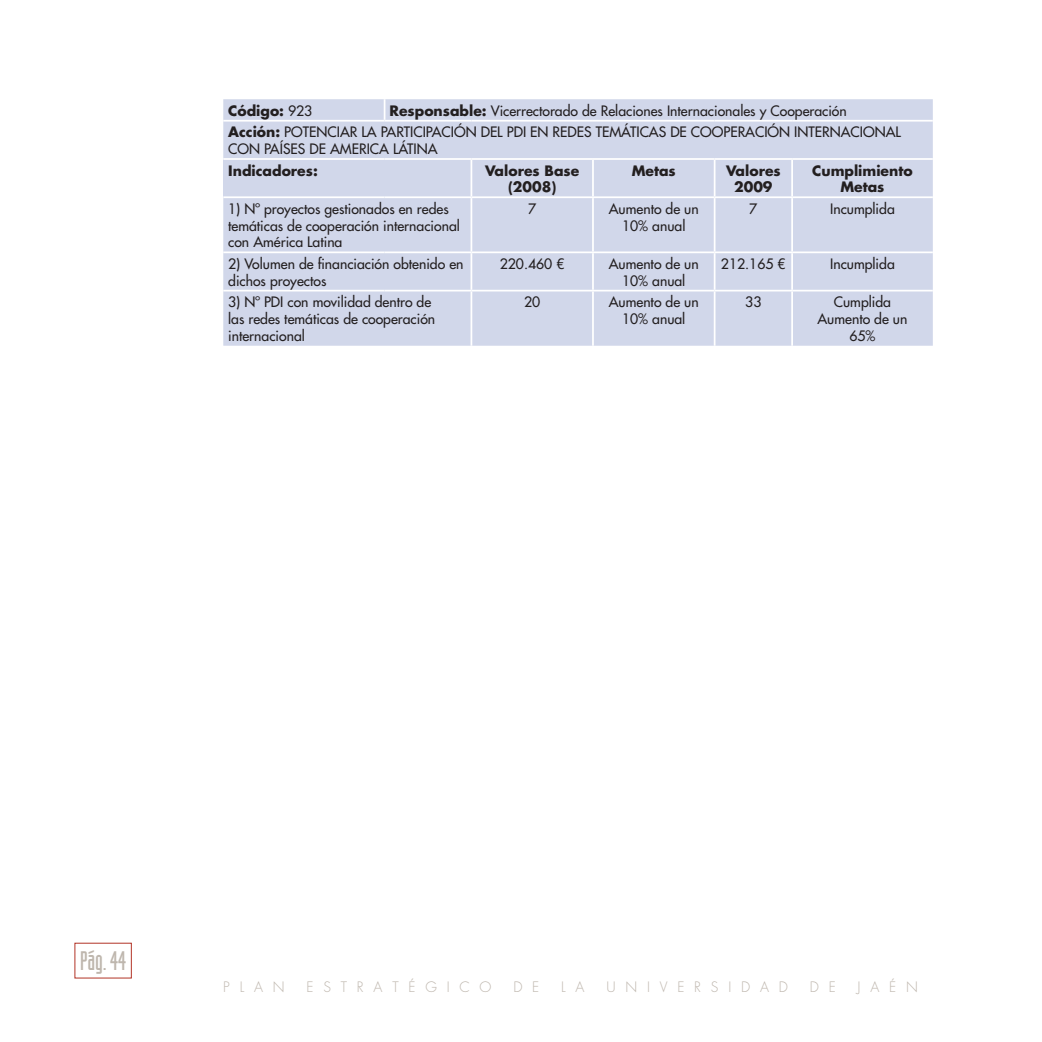
<style>
.page{position:relative;width:1042px;height:1042px;background:#fff}
.page>*{position:absolute;margin:0;border:0;box-sizing:border-box;transform-origin:0 0}
.t1{font:26.25px "Industria LT Std Solid";color:#beb6ad}
.t2{font:500 14px/16.8px "Futura Std";color:#231f20}
.t3{font:700 14px/16.8px "Futura Std";color:#231f20;text-align:center}
.t4{font:300 14px "Futura Std";letter-spacing:.7em;color:#beb6ad}
.s1{font-weight:700}
.s2{font-weight:500}
</style>
<div class="page">
<div style="left:223px;top:99px;width:710px;height:247px;background:#d1d7ea"></div>
<div style="left:223px;top:159px;width:248px;height:38px;background:#d1d7ea"></div>
<svg style="left:384px;top:99px;width:1px;height:21px"></svg>
<hr style="left:223px;top:120px;width:161px;height:2px;background:#fff">
<hr style="left:384px;top:120px;width:87px;height:2px;background:#fff">
<hr style="left:471px;top:120px;width:122px;height:2px;background:#fff">
<hr style="left:593px;top:120px;width:121px;height:2px;background:#fff">
<hr style="left:714px;top:120px;width:78px;height:2px;background:#fff">
<hr style="left:792px;top:120px;width:141px;height:2px;background:#fff">
<hr style="left:223px;top:158px;width:161px;height:2px;background:#fff">
<hr style="left:384px;top:158px;width:87px;height:2px;background:#fff">
<hr style="left:471px;top:158px;width:122px;height:2px;background:#fff">
<hr style="left:470px;top:160px;width:2px;height:36px;background:#fff">
<hr style="left:593px;top:158px;width:121px;height:2px;background:#fff">
<hr style="left:592px;top:160px;width:2px;height:36px;background:#fff">
<hr style="left:714px;top:158px;width:78px;height:2px;background:#fff">
<hr style="left:714px;top:160px;width:1px;height:36px;background:#fff">
<hr style="left:792px;top:158px;width:141px;height:2px;background:#fff">
<hr style="left:791px;top:160px;width:2px;height:36px;background:#fff">
<hr style="left:223px;top:196px;width:161px;height:2px;background:#fff">
<hr style="left:384px;top:196px;width:87px;height:2px;background:#fff">
<hr style="left:471px;top:196px;width:122px;height:2px;background:#fff">
<hr style="left:470px;top:198px;width:2px;height:53px;background:#fff">
<hr style="left:593px;top:196px;width:121px;height:2px;background:#fff">
<hr style="left:592px;top:198px;width:2px;height:53px;background:#fff">
<hr style="left:714px;top:196px;width:78px;height:2px;background:#fff">
<hr style="left:714px;top:198px;width:1px;height:53px;background:#fff">
<hr style="left:792px;top:196px;width:141px;height:2px;background:#fff">
<hr style="left:791px;top:198px;width:2px;height:53px;background:#fff">
<hr style="left:223px;top:251px;width:161px;height:2px;background:#fff">
<hr style="left:384px;top:251px;width:87px;height:2px;background:#fff">
<hr style="left:471px;top:251px;width:122px;height:2px;background:#fff">
<hr style="left:470px;top:253px;width:2px;height:37px;background:#fff">
<hr style="left:593px;top:251px;width:121px;height:2px;background:#fff">
<hr style="left:592px;top:253px;width:2px;height:37px;background:#fff">
<hr style="left:714px;top:251px;width:78px;height:2px;background:#fff">
<hr style="left:714px;top:253px;width:1px;height:37px;background:#fff">
<hr style="left:792px;top:251px;width:141px;height:2px;background:#fff">
<hr style="left:791px;top:253px;width:2px;height:37px;background:#fff">
<hr style="left:223px;top:290px;width:161px;height:1px;background:#fff">
<hr style="left:384px;top:290px;width:87px;height:1px;background:#fff">
<hr style="left:471px;top:290px;width:122px;height:1px;background:#fff">
<hr style="left:470px;top:291px;width:2px;height:55px;background:#fff">
<hr style="left:593px;top:290px;width:121px;height:1px;background:#fff">
<hr style="left:592px;top:291px;width:2px;height:55px;background:#fff">
<hr style="left:714px;top:290px;width:78px;height:1px;background:#fff">
<hr style="left:714px;top:291px;width:1px;height:55px;background:#fff">
<hr style="left:792px;top:290px;width:141px;height:1px;background:#fff">
<hr style="left:791px;top:291px;width:2px;height:55px;background:#fff">
<p class="t2" style="left:228px;top:100px;width:674px;line-height:21.5px;text-indent:161px"><span class="s1">Responsable:</span> Vicerrectorado de Relaciones Internacionales y Cooperación<br><span class="s1">Acción:</span> POTENCIAR LA PARTICIPACIÓN DEL PDI EN REDES TEMÁTICAS DE COOPERACIÓN INTERNACIONAL</p>
<p class="t2" style="left:228px;top:141px;width:211px">CON PAÍSES DE AMERICA LÁTINA</p>
<p class="t3" style="left:228px;top:162px;width:91px">Indicadores:</p>
<p class="t3" style="left:485px;top:162px;width:96px">Valores Base (2008)</p>
<p class="t3" style="left:632px;top:162px;width:46px">Metas</p>
<p class="t3" style="left:726px;top:162px;width:56px">Valores<br>2009</p>
<p class="t3" style="left:812px;top:162px;width:102px">Cumplimiento<br>Metas</p>
<p class="t2" style="left:228px;top:200px;width:233px">1) Nº proyectos gestionados en redes temáticas de cooperación internacional con América Latina</p>
<p class="t2" style="left:528px;top:200px;width:10px">7</p>
<p class="t2" style="left:609px;top:200px;width:92px;text-align:center">Aumento de un<br>10% anual</p>
<p class="t2" style="left:749px;top:200px;width:10px">7</p>
<p class="t2" style="left:830px;top:200px;width:66px">Incumplida</p>
<p class="t2" style="left:228px;top:255px;width:237px">2) Volumen de financiación obtenido en dichos proyectos</p>
<p class="t2" style="left:500px;top:255px;width:66px">220.460 €</p>
<p class="t2" style="left:609px;top:255px;width:92px;text-align:center">Aumento de un<br>10% anual</p>
<p class="t2" style="left:721px;top:255px;width:66px">212.165 €</p>
<p class="t2" style="left:830px;top:255px;width:66px">Incumplida</p>
<p class="t2" style="left:228px;top:294px;width:208px">3) Nº PDI con movilidad dentro de las redes temáticas de cooperación internacional</p>
<p class="t2" style="left:524px;top:294px;width:18px">20</p>
<p class="t2" style="left:609px;top:294px;width:92px;text-align:center">Aumento de un<br>10% anual</p>
<p class="t2" style="left:745px;top:294px;width:18px">33</p>
<p class="t2" style="left:817px;top:294px;width:92px;text-align:center">Cumplida<br>Aumento de un<br>65%</p>
<p class="t3" style="left:228px;top:102px;width:86px">Código: <span class="s2">923</span></p>
<h1 class="t1" style="left:80px;top:946px;width:48px">Pág. 44</h1>
<p class="t4" style="left:223px;top:978px;width:63px">PLAN</p>
<p class="t4" style="left:306px;top:978px;width:186px">ESTRATÉGICO</p>
<p class="t4" style="left:513px;top:978px;width:28px">D E</p>
<p class="t4" style="left:561px;top:978px;width:25px">L A</p>
<p class="t4" style="left:606px;top:978px;width:183px">UNIVERSIDAD</p>
<p class="t4" style="left:810px;top:978px;width:28px">D E</p>
<p class="t4" style="left:857px;top:978px;width:62px">JAÉN</p>
</div>
